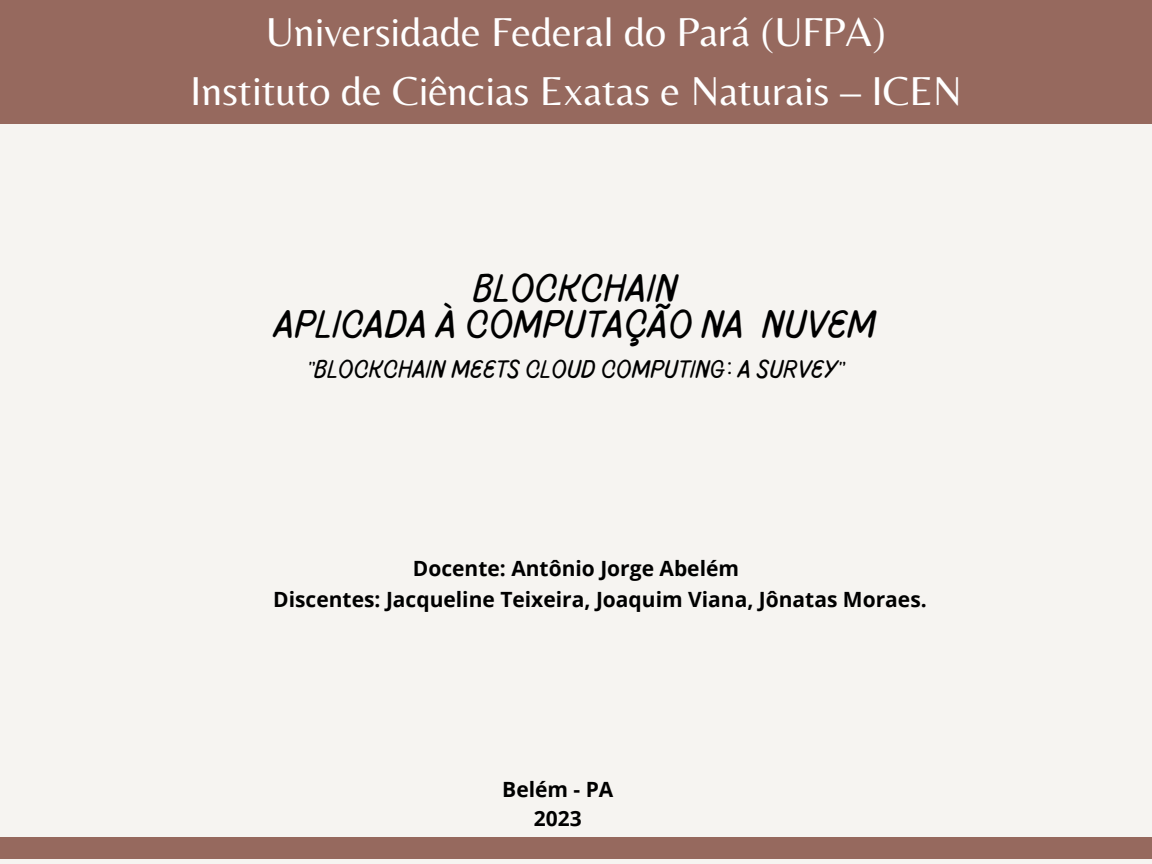
<style>
.page{position:relative;width:1152px;height:864px;background:#f6f4f1}
.page>*{position:absolute;margin:0;border:0;box-sizing:border-box;transform-origin:0 0}
.t1{font:42px "Belleza";color:#fff}
.t2{font:100 40.05px "Pluma";color:#000}
.t3{font:100 25.8px "Pluma";color:#000}
.t4{font:700 21px "Open Sans";color:#000}
</style>
<div class="page">
<div style="left:0;top:0;width:1152px;height:124px;background:#96695e"></div>
<div style="left:0;top:838px;width:1152px;height:21px;background:#96695e"></div>
<p class="t1" style="left:266px;top:7px;width:621px">Universidade Federal do Pará (UFPA)</p>
<p class="t1" style="left:190px;top:66px;width:773px">Instituto de Ciências Exatas e Naturais – ICEN</p>
<p class="t2" style="left:474px;top:270px;width:206px">BLOCKCHAIN</p>
<p class="t2" style="left:275px;top:306px;width:604px">APLICADA À COMPUTAÇÃO NA NUVEM</p>
<p class="t3" style="left:307px;top:357px;width:539px">"BLOCKCHAIN MEETS CLOUD COMPUTING: A SURVEY"</p>
<p class="t4" style="left:413px;top:554px;width:328px">Docente: Antônio Jorge Abelém</p>
<p class="t4" style="left:273px;top:584px;width:655px">Discentes: Jacqueline Teixeira, Joaquim Viana, Jônatas Moraes.</p>
<p class="t4" style="left:502px;top:774px;width:113px">Belém - PA</p>
<p class="t4" style="left:534px;top:804px;width:49px">2023</p>
</div>
